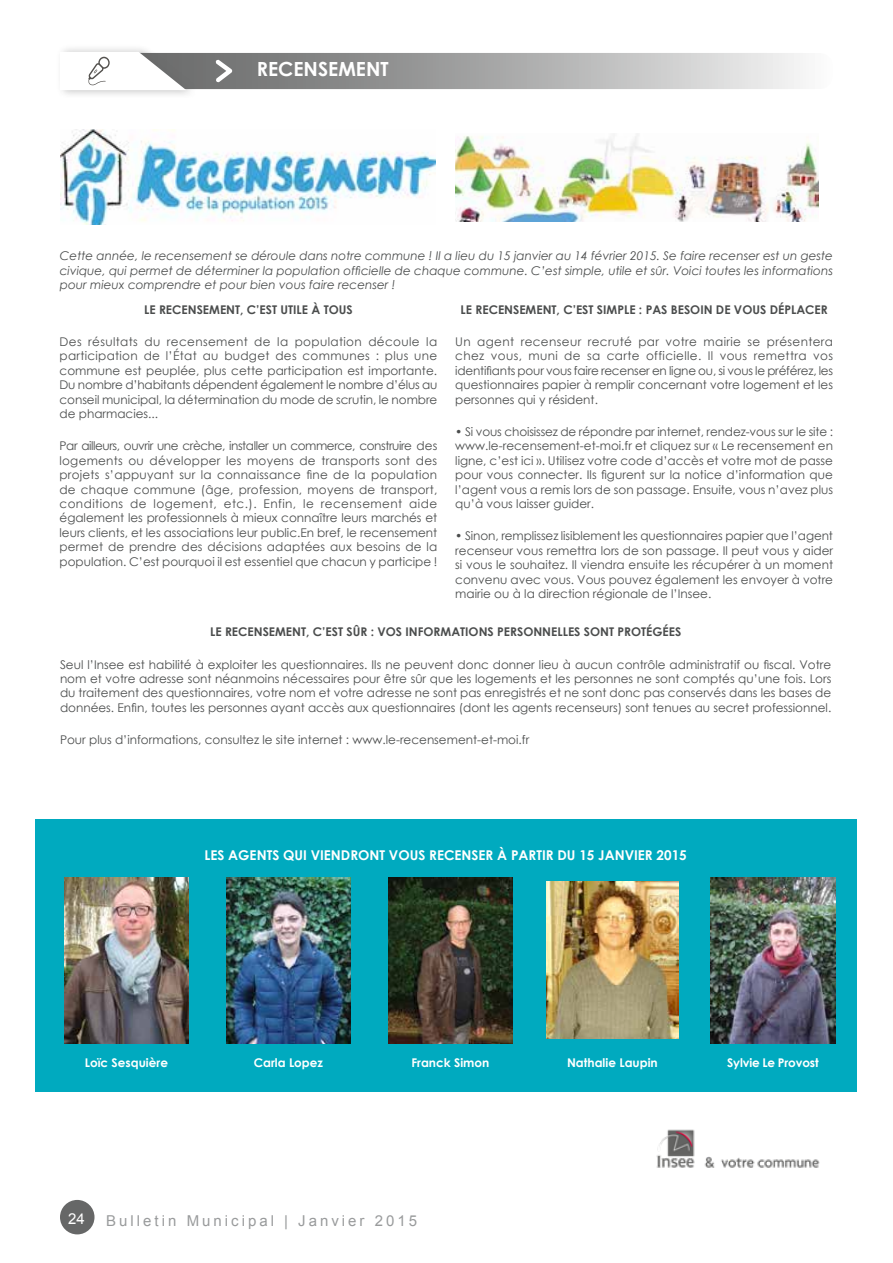
<style>
.page{position:relative;width:893px;height:1263px;background:#fff}
.page>*{position:absolute;margin:0;border:0;box-sizing:border-box;transform-origin:0 0}
.t1{font:700 19.5px "Century Gothic";color:#fff}
.t2{font:15px "Arial";letter-spacing:.2em;color:#999b9c}
.t3{font:15px "Arial";color:#fff}
.t4{font:700 13.5px "Century Gothic";color:#fff}
.t5{font:12px/14.4px "Century Gothic";color:#4b4d4d;text-align:justify}
.t6{font:italic 12px/14.4px "Century Gothic";color:#4b4d4d;text-align:justify}
.t7{font:700 12px "Century Gothic";color:#4b4d4d}
.t8{font:700 12px "Century Gothic";color:#fff}
</style>
<div class="page">
<div style="left:60px;top:1200px;width:34px;height:34px;background:#666767;border-radius:50%"></div>
<div style="left:36px;top:819px;width:821px;height:272px;background:#00aabf"></div>
<svg style="left:60px;top:53px;width:773px;height:36px"></svg>
<svg style="left:215px;top:59px;width:17px;height:24px"></svg>
<div style="left:56px;top:44px;width:141px;height:54px;background:#666767;opacity:.42"></div>
<svg style="left:60px;top:52px;width:126px;height:38px"></svg>
<img style="left:455px;top:134px;width:364px;height:87px">
<img style="left:61px;top:130px;width:375px;height:95px">
<img style="left:656px;top:1129px;width:164px;height:39px">
<img style="left:64px;top:877px;width:125px;height:166px">
<img style="left:226px;top:877px;width:125px;height:166px">
<img style="left:388px;top:877px;width:125px;height:166px">
<img style="left:546px;top:882px;width:133px;height:157px">
<img style="left:710px;top:877px;width:125px;height:166px">
<h1 class="t1" style="left:257px;top:54px;width:133px">RECENSEMENT</h1>
<p class="t6" style="left:60px;top:249px;width:775px">Cette année, le recensement se déroule dans notre commune ! Il a lieu du 15 janvier au 14 février 2015. Se faire recenser est un geste civique, qui permet de déterminer la population officielle de chaque commune. C’est simple, utile et sûr. Voici toutes les informations pour mieux comprendre et pour bien vous faire recenser !</p>
<p class="t7" style="left:144px;top:300px;width:210px">LE RECENSEMENT, C’EST UTILE À TOUS</p>
<p class="t5" style="left:60px;top:334px;width:379px">Des résultats du recensement de la population découle la participation de l’État au budget des communes : plus une commune est peuplée, plus cette participation est importante.<br>Du nombre d’habitants dépendent également le nombre d’élus au conseil municipal, la détermination du mode de scrutin, le nombre de pharmacies...</p>
<p class="t5" style="left:60px;top:439px;width:379px">Par ailleurs, ouvrir une crèche, installer un commerce, construire des logements ou développer les moyens de transports sont des projets s’appuyant sur la connaissance fine de la population de chaque commune (âge, profession, moyens de transport, conditions de logement, etc.). Enfin, le recensement aide également les professionnels à mieux connaître leurs marchés et leurs clients, et les associations leur public.En bref, le recensement permet de prendre des décisions adaptées aux besoins de la population. C’est pourquoi il est essentiel que chacun y participe !</p>
<p class="t7" style="left:461px;top:300px;width:369px">LE RECENSEMENT, C’EST SIMPLE : PAS BESOIN DE VOUS DÉPLACER</p>
<p class="t5" style="left:455px;top:334px;width:379px">Un agent recenseur recruté par votre mairie se présentera chez vous, muni de sa carte officielle. Il vous remettra vos identifiants pour vous faire recenser en ligne ou, si vous le préférez, les questionnaires papier à remplir concernant votre logement et les personnes qui y résident.</p>
<p class="t5" style="left:455px;top:424px;width:379px">• Si vous choisissez de répondre par internet, rendez-vous sur le site : www.le-recensement-et-moi.fr et cliquez sur « Le recensement en ligne, c’est ici ». Utilisez votre code d’accès et votre mot de passe pour vous connecter. Ils figurent sur la notice d’information que l’agent vous a remis lors de son passage. Ensuite, vous n’avez plus qu’à vous laisser guider.</p>
<p class="t5" style="left:455px;top:529px;width:379px">• Sinon, remplissez lisiblement les questionnaires papier que l’agent recenseur vous remettra lors de son passage. Il peut vous y aider si vous le souhaitez. Il viendra ensuite les récupérer à un moment convenu avec vous. Vous pouvez également les envoyer à votre mairie ou à la direction régionale de l’Insee.</p>
<p class="t7" style="left:210px;top:623px;width:473px">LE RECENSEMENT, C’EST SÛR : VOS INFORMATIONS PERSONNELLES SONT PROTÉGÉES</p>
<p class="t5" style="left:60px;top:657px;width:773px">Seul l’Insee est habilité à exploiter les questionnaires. Ils ne peuvent donc donner lieu à aucun contrôle administratif ou fiscal. Votre nom et votre adresse sont néanmoins nécessaires pour être sûr que les logements et les personnes ne sont comptés qu’une fois. Lors du traitement des questionnaires, votre nom et votre adresse ne sont pas enregistrés et ne sont donc pas conservés dans les bases de données. Enfin, toutes les personnes ayant accès aux questionnaires (dont les agents recenseurs) sont tenues au secret professionnel.</p>
<p class="t5" style="left:60px;top:732px;width:471px">Pour plus d’informations, consultez le site internet : www.le-recensement-et-moi.fr</p>
<p class="t4" style="left:205px;top:845px;width:484px">LES AGENTS QUI VIENDRONT VOUS RECENSER À PARTIR DU 15 JANVIER 2015</p>
<p class="t8" style="left:85px;top:1053px;width:85px">Loïc Sesquière</p>
<p class="t8" style="left:254px;top:1053px;width:71px">Carla Lopez</p>
<p class="t8" style="left:411px;top:1053px;width:79px">Franck Simon</p>
<p class="t8" style="left:567px;top:1053px;width:92px">Nathalie Laupin</p>
<p class="t8" style="left:727px;top:1053px;width:93px">Sylvie Le Provost</p>
<p class="t3" style="left:68px;top:1209px;width:18px">24</p>
<p class="t2" style="left:106px;top:1211px;width:312px">Bulletin Municipal | Janvier 2015</p>
</div>
